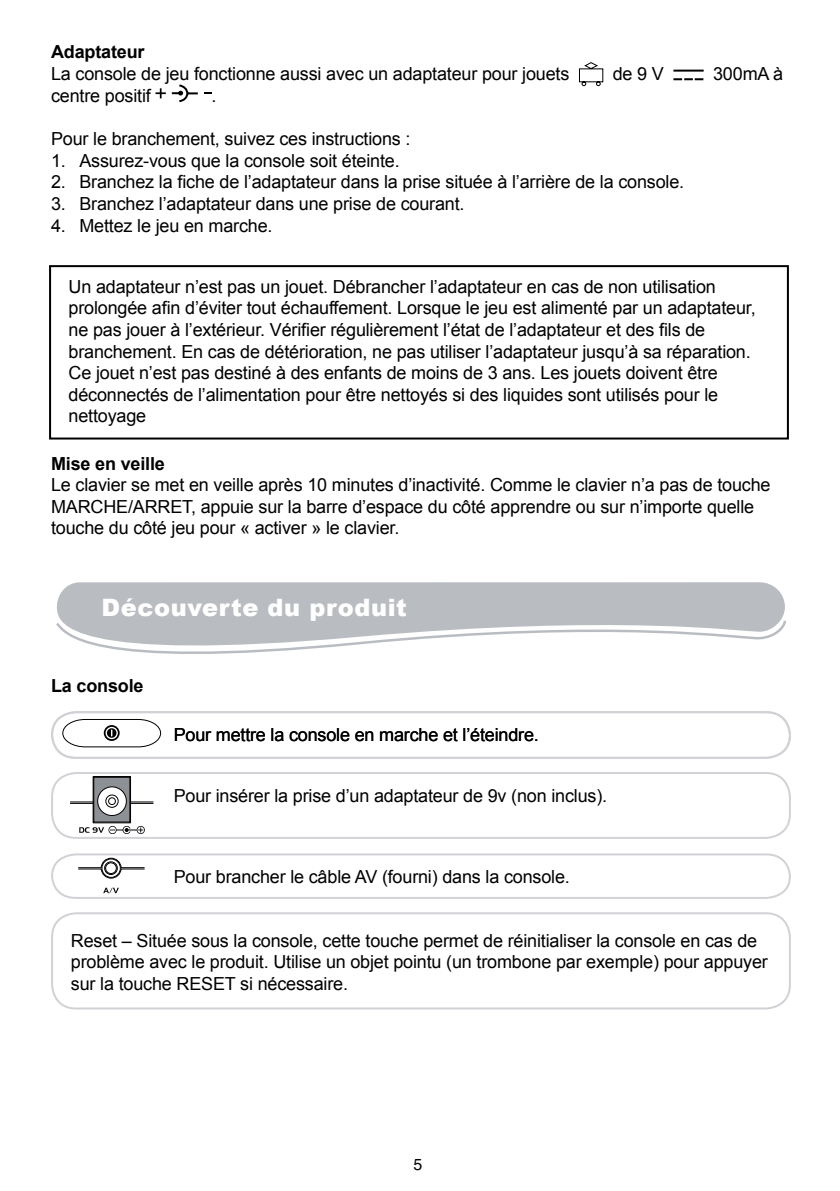
<style>
.page{position:relative;width:840px;height:1191px;background:#fff}
.page>*{position:absolute;margin:0;border:0;box-sizing:border-box;transform-origin:0 0}
.t1{font:900 24px "Arial";letter-spacing:.025em;color:#fff}
.t2{font:18px/21.6px "Arial";letter-spacing:-.01em;color:#000}
.t3{font:700 18px "Arial";letter-spacing:-.01em;color:#000}
</style>
<div class="page">
<div style="left:56px;top:582px;width:728px;height:36px;background:#b9bcc1"></div>
<svg style="left:56px;top:618px;width:730px;height:36px"></svg>
<svg style="left:579px;top:62px;width:24px;height:25px"></svg>
<hr style="left:673px;top:70px;width:30px;height:2px;background:#000">
<svg style="left:673px;top:78px;width:30px;height:2px"></svg>
<svg style="left:155px;top:84px;width:57px;height:19px"></svg>
<div style="left:49px;top:265px;width:739px;height:174px;border:2px solid #000"></div>
<svg style="left:51px;top:711px;width:740px;height:48px"></svg>
<div style="left:51px;top:772px;width:739px;height:67px;border:2px solid #d0d2d6;border-radius:24px"></div>
<svg style="left:51px;top:853px;width:740px;height:46px"></svg>
<div style="left:104px;top:861px;width:14px;height:14px;border:1px solid #000;border-radius:50%"></div>
<div style="left:105px;top:862px;width:12px;height:12px;border:1px solid #000;border-radius:50%"></div>
<svg style="left:79px;top:826px;width:66px;height:8px"></svg>
<div style="left:94px;top:777px;width:36px;height:45px;background:#8d9095"></div>
<div style="left:93px;top:776px;width:38px;height:47px;border:1px solid #000"></div>
<svg style="left:130px;top:801px;width:23px;height:3px"></svg>
<svg style="left:70px;top:801px;width:23px;height:3px"></svg>
<div style="left:98px;top:787px;width:28px;height:28px;background:#fff;border-radius:50%"></div>
<div style="left:97px;top:786px;width:30px;height:30px;border:1px solid #000;border-radius:50%"></div>
<div style="left:105px;top:794px;width:13px;height:13px;border:1px solid #000;border-radius:50%"></div>
<div style="left:108px;top:797px;width:8px;height:8px;border:1px solid #000;border-radius:50%"></div>
<div style="left:51px;top:912px;width:739px;height:97px;border:2px solid #d0d2d6;border-radius:24px"></div>
<p class="t3" style="left:51px;top:42px;width:95px">Adaptateur</p>
<p class="t2" style="left:51px;top:63px;width:519px">La console de jeu fonctionne aussi avec un adaptateur pour jouets</p>
<p class="t2" style="left:612px;top:63px;width:53px">de 9 V</p>
<p class="t2" style="left:712px;top:63px;width:71px">300mA à</p>
<p class="t2" style="left:51px;top:85px;width:101px">centre positif</p>
<p class="t2" style="left:211px;top:85px;width:7px">.</p>
<p class="t2" style="left:51px;top:128px;width:361px">Pour le branchement, suivez ces instructions :</p>
<p class="t2" style="left:51px;top:150px;width:350px">1. Assurez-vous que la console soit éteinte.</p>
<p class="t2" style="left:51px;top:171px;width:634px">2. Branchez la fiche de l’adaptateur dans la prise située à l’arrière de la console.</p>
<p class="t2" style="left:51px;top:193px;width:415px">3. Branchez l’adaptateur dans une prise de courant.</p>
<p class="t2" style="left:51px;top:214px;width:223px">4. Mettez le jeu en marche.</p>
<p class="t2" style="left:69px;top:275px;width:688px">Un adaptateur n’est pas un jouet. Débrancher l’adaptateur en cas de non utilisation prolongée afin d’éviter tout échauffement. Lorsque le jeu est alimenté par un adaptateur, ne pas jouer à l’extérieur. Vérifier régulièrement l’état de l’adaptateur et des fils de branchement. En cas de détérioration, ne pas utiliser l’adaptateur jusqu’à sa réparation.<br>Ce jouet n’est pas destiné à des enfants de moins de 3 ans. Les jouets doivent être déconnectés de l’alimentation pour être nettoyés si des liquides sont utilisés pour le nettoyage</p>
<p class="t3" style="left:51px;top:453px;width:115px">Mise en veille</p>
<p class="t2" style="left:51px;top:474px;width:720px">Le clavier se met en veille après 10 minutes d’inactivité. Comme le clavier n’a pas de touche<br>MARCHE/ARRET, appuie sur la barre d’espace du côté apprendre ou sur n’importe quelle touche du côté jeu pour « activer » le clavier.</p>
<h1 class="t1" style="left:101px;top:594px;width:306px">Découverte du produit</h1>
<p class="t3" style="left:51px;top:675px;width:94px">La console</p>
<p class="t2" style="left:173px;top:724px;width:366px">Pour mettre la console en marche et l’éteindre.</p>
<p class="t2" style="left:173px;top:784px;width:435px">Pour insérer la prise d’un adaptateur de 9v (non inclus).</p>
<p class="t2" style="left:173px;top:866px;width:397px">Pour brancher le câble AV (fourni) dans la console.</p>
<p class="t2" style="left:71px;top:929px;width:698px">Reset – Située sous la console, cette touche permet de réinitialiser la console en cas de problème avec le produit. Utilise un objet pointu (un trombone par exemple) pour appuyer sur la touche RESET si nécessaire.</p>
</div>
